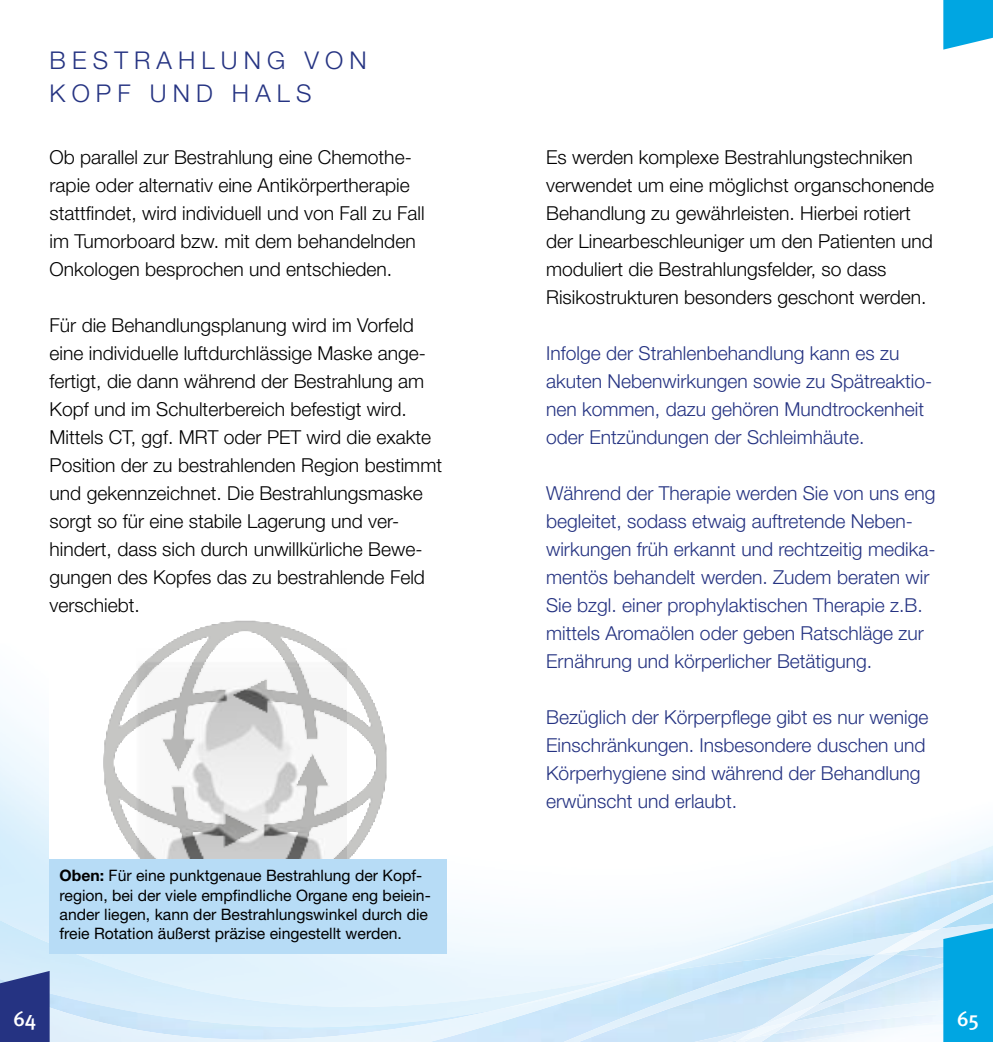
<style>
.page{position:relative;width:993px;height:1042px;background:#fff}
.page>*{position:absolute;margin:0;border:0;box-sizing:border-box;transform-origin:0 0}
.t1{font:300 24.5px/33.2px "Helvetica Neue";letter-spacing:.25em;color:#253382}
.t2{font:500 21px "Meta Plus";color:#fff}
.t3{font:300 19.25px/28px "Helvetica Neue";color:#000}
.t4{font:300 19.25px/28px "Helvetica Neue";color:#253382}
.t5{font:15.75px/19.2px "Helvetica Neue";color:#000}
.s1{font-weight:700}
</style>
<div class="page">
<img style="left:0;top:714px;width:50px;height:193px">
<img style="left:802px;top:932px;width:74px;height:13px">
<img style="left:621px;top:932px;width:158px;height:22px">
<img style="left:779px;top:877px;width:213px;height:55px">
<img style="left:878px;top:884px;width:114px;height:61px">
<img style="left:876px;top:928px;width:63px;height:17px">
<img style="left:647px;top:945px;width:296px;height:9px">
<img style="left:0;top:907px;width:621px;height:47px">
<img style="left:500px;top:954px;width:262px;height:76px">
<img style="left:50px;top:973px;width:603px;height:69px">
<img style="left:762px;top:954px;width:132px;height:5px">
<img style="left:662px;top:959px;width:281px;height:83px">
<img style="left:719px;top:1005px;width:96px;height:37px">
<img style="left:576px;top:1030px;width:131px;height:12px">
<img style="left:772px;top:995px;width:171px;height:39px">
<img style="left:707px;top:1028px;width:49px;height:14px">
<img style="left:738px;top:1022px;width:52px;height:18px">
<svg style="left:0;top:971px;width:50px;height:71px"></svg>
<svg style="left:943px;top:928px;width:49px;height:114px"></svg>
<svg style="left:943px;top:0;width:49px;height:50px"></svg>
<div style="left:67px;top:617px;width:381px;height:295px;background:#fff"></div>
<img style="left:103px;top:620px;width:284px;height:239px">
<div style="left:50px;top:859px;width:396px;height:95px;background:#b7dcf6"></div>
<p class="t1" style="left:50px;top:46px;width:318px">BESTRAHLUNG VON<br>KOPF UND HALS</p>
<p class="t3" style="left:50px;top:145px;width:376px">Ob parallel zur Bestrahlung eine Chemothe&shy;rapie oder alternativ eine Antikörpertherapie stattfindet, wird individuell und von Fall zu Fall im Tumorboard bzw. mit dem behandelnden Onkologen besprochen und entschieden.</p>
<p class="t3" style="left:50px;top:313px;width:394px">Für die Behandlungsplanung wird im Vorfeld eine individuelle luftdurchlässige Maske ange&shy;fertigt, die dann während der Bestrahlung am Kopf und im Schulterbereich befestigt wird.<br>Mittels CT, ggf. MRT oder PET wird die exakte Position der zu bestrahlenden Region bestimmt und gekennzeichnet. Die Bestrahlungsmaske sorgt so für eine stabile Lagerung und ver&shy;hindert, dass sich durch unwillkürliche Bewe&shy;gungen des Kopfes das zu bestrahlende Feld verschiebt.</p>
<p class="t5" style="left:60px;top:867px;width:372px"><span class="s1">Oben:</span> Für eine punktgenaue Bestrahlung der Kopf&shy;region, bei der viele empfindliche Organe eng beiein&shy;ander liegen, kann der Bestrahlungswinkel durch die freie Rotation äußerst präzise eingestellt werden.</p>
<p class="t3" style="left:546px;top:145px;width:389px">Es werden komplexe Bestrahlungstechniken verwendet um eine möglichst organschonende Behandlung zu gewährleisten. Hierbei rotiert der Linearbeschleuniger um den Patienten und moduliert die Bestrahlungsfelder, so dass Risikostrukturen besonders geschont werden.</p>
<p class="t4" style="left:546px;top:341px;width:387px">Infolge der Strahlenbehandlung kann es zu akuten Nebenwirkungen sowie zu Spätreaktio&shy;nen kommen, dazu gehören Mundtrockenheit oder Entzündungen der Schleimhäute.</p>
<p class="t4" style="left:546px;top:481px;width:391px">Während der Therapie werden Sie von uns eng begleitet, sodass etwaig auftretende Neben&shy;wirkungen früh erkannt und rechtzeitig medika&shy;mentös behandelt werden. Zudem beraten wir Sie bzgl. einer prophylaktischen Therapie z.B. mittels Aromaölen oder geben Ratschläge zur Ernährung und körperlicher Betätigung.</p>
<p class="t4" style="left:546px;top:705px;width:383px">Bezüglich der Körperpflege gibt es nur wenige Einschränkungen. Insbesondere duschen und Körperhygiene sind während der Behandlung erwünscht und erlaubt.</p>
<p class="t2" style="left:13px;top:1010px;width:24px">64</p>
<p class="t2" style="left:956px;top:1010px;width:24px">65</p>
</div>
